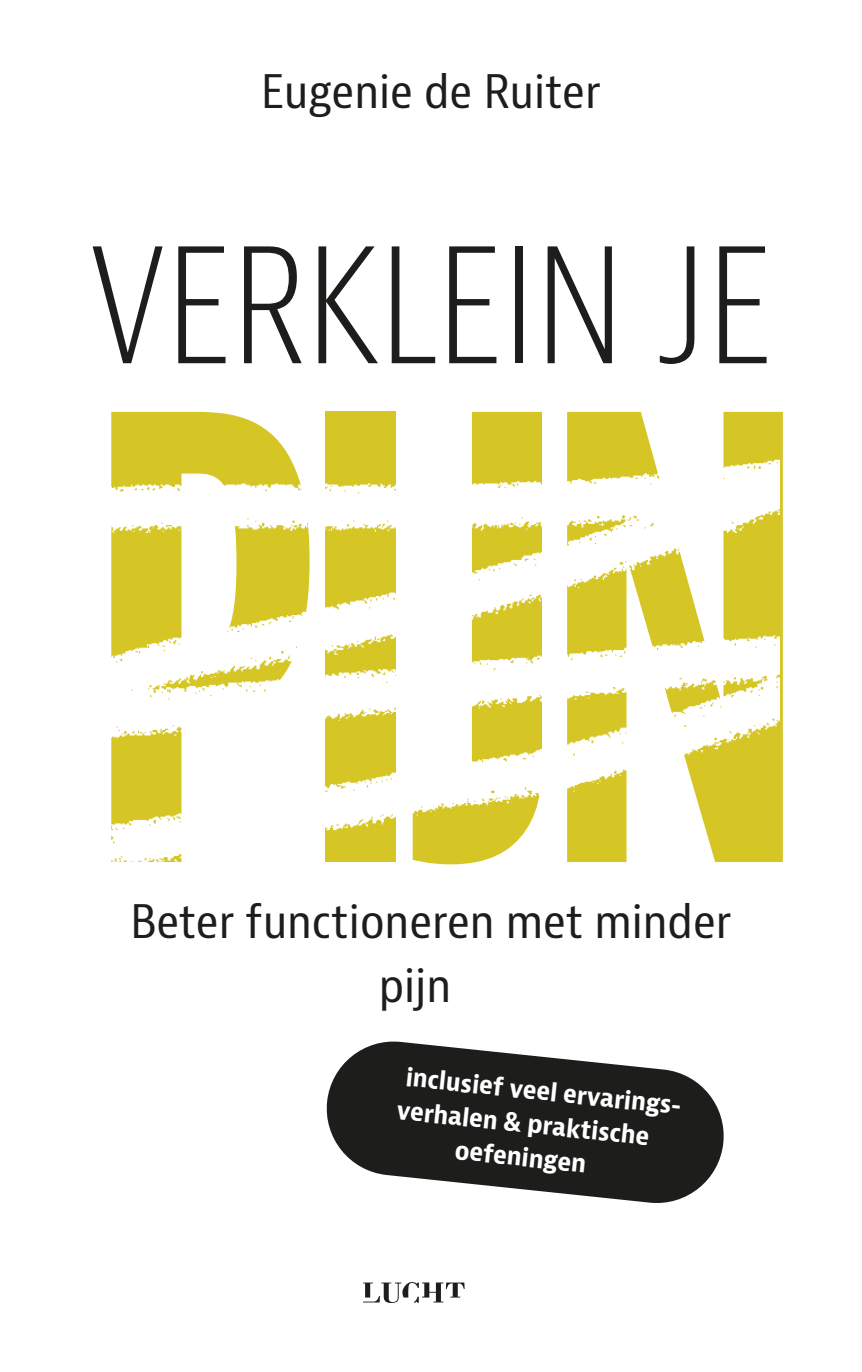
<style>
.page{position:relative;width:862px;height:1372px;background:#fff}
.page>*{position:absolute;margin:0;border:0;box-sizing:border-box;transform-origin:0 0}
.normaal{font:700 extra-condensed 598.27px "Bernina Sans";color:#d5c626}
.normaal-2{font:300 condensed 155.25px "Bernina Sans";color:#1d1d1b}
.normaal-3{font:condensed 45px/63.7px "Bernina Sans";color:#1d1d1b}
.normaal-4{font:700 condensed 24.75px "Bernina Sans";color:#fff}
</style>
<div class="page">
<svg style="left:363px;top:1282px;width:101px;height:20px"></svg>
<svg style="left:326px;top:1041px;width:398px;height:162px;fill:#1d1d1b"></svg>
<p class="normaal-3" style="left:261px;top:61px;width:340px">Eugenie de Ruiter</p>
<p class="normaal-2" style="left:89px;top:212px;width:684px">VERKLEIN JE</p>
<p class="normaal" style="left:84px;top:300px;width:727px">PIJN</p>
<p class="normaal-3" style="left:378px;top:890px;width:354px;text-indent:-248px">Beter functioneren met minder pijn</p>
<p class="normaal-4" style="left:407px;top:1061px;width:280px;rotate:6deg">inclusief veel ervarings-</p>
<p class="normaal-4" style="left:398px;top:1094px;width:255px;rotate:6deg">verhalen &amp; praktische</p>
<p class="normaal-4" style="left:456px;top:1134px;width:133px;rotate:6deg">oefeningen</p>
</div>
